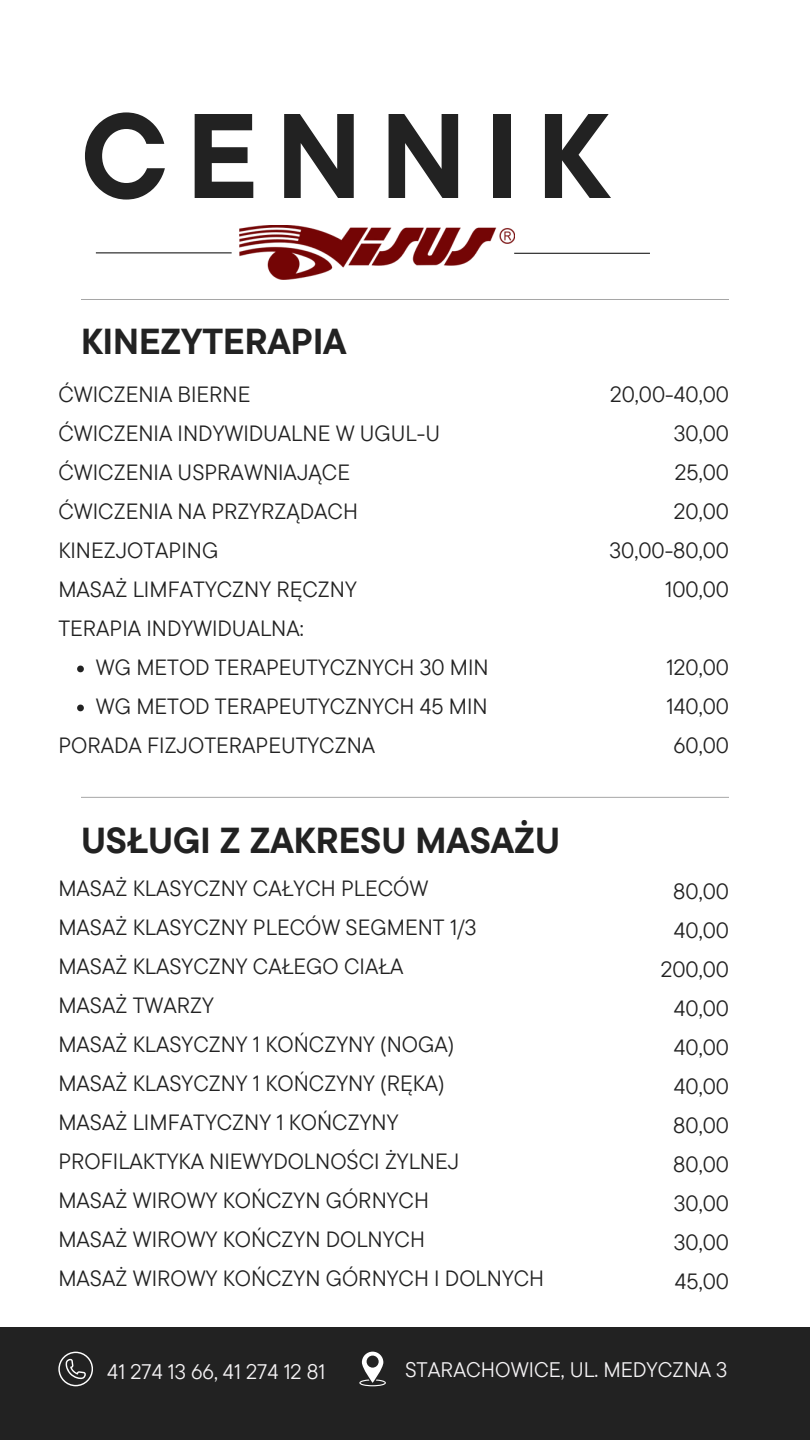
<style>
.page{position:relative;width:810px;height:1440px;background:#fff}
.page>*{position:absolute;margin:0;border:0;box-sizing:border-box;transform-origin:0 0}
.t1{font:700 120px "TT Commons Pro";letter-spacing:.15em;color:#222}
.t2{font:700 36px "TT Commons Pro";color:#222}
.t3{font:22px/39px "TT Commons Pro";color:#222}
.t4{font:21px "TT Commons Pro";color:#f5f3f5}
</style>
<div class="page">
<div style="left:0;top:1327px;width:810px;height:113px;background:#222"></div>
<svg style="left:77px;top:666px;width:7px;height:6px"></svg>
<svg style="left:77px;top:705px;width:7px;height:6px"></svg>
<hr style="left:81px;top:299px;width:648px;height:1px;background:#a6a6a6">
<hr style="left:96px;top:253px;width:136px;height:1px;background:#000">
<img style="left:240px;top:225px;width:274px;height:54px">
<hr style="left:514px;top:253px;width:136px;height:1px;background:#000">
<hr style="left:81px;top:797px;width:648px;height:1px;background:#a6a6a6">
<svg style="left:58px;top:1352px;width:35px;height:34px"></svg>
<svg style="left:359px;top:1352px;width:27px;height:34px"></svg>
<p class="t1" style="left:81px;top:78px;width:530px">CENNIK</p>
<h1 class="t2" style="left:81px;top:318px;width:267px">KINEZYTERAPIA</h1>
<h2 class="t3" style="left:58px;top:375px;width:383px">ĆWICZENIA BIERNE<br>ĆWICZENIA INDYWIDUALNE W UGUL-U<br>ĆWICZENIA USPRAWNIAJĄCE<br>ĆWICZENIA NA PRZYRZĄDACH<br>KINEZJOTAPING<br>MASAŻ LIMFATYCZNY RĘCZNY<br>TERAPIA INDYWIDUALNA:</h2>
<h3 class="t3" style="left:96px;top:648px;width:395px">WG METOD TERAPEUTYCZNYCH 30 MIN</h3>
<p class="t3" style="left:96px;top:687px;width:394px">WG METOD TERAPEUTYCZNYCH 45 MIN</p>
<p class="t3" style="left:58px;top:726px;width:318px">PORADA FIZJOTERAPEUTYCZNA</p>
<p class="t3" style="left:610px;top:375px;width:121px;text-align:right">20,00-40,00<br>30,00<br>25,00<br>20,00<br>30,00-80,00<br>100,00</p>
<h3 class="t3" style="left:667px;top:648px;width:64px;text-align:center">120,00<br>140,00<br>60,00</h3>
<h2 class="t2" style="left:81px;top:817px;width:481px">USŁUGI Z ZAKRESU MASAŻU</h2>
<h3 class="t3" style="left:58px;top:868px;width:487px">MASAŻ KLASYCZNY CAŁYCH PLECÓW<br>MASAŻ KLASYCZNY PLECÓW SEGMENT 1/3<br>MASAŻ KLASYCZNY CAŁEGO CIAŁA<br>MASAŻ TWARZY<br>MASAŻ KLASYCZNY 1 KOŃCZYNY (NOGA)<br>MASAŻ KLASYCZNY 1 KOŃCZYNY (RĘKA)<br>MASAŻ LIMFATYCZNY 1 KOŃCZYNY<br>PROFILAKTYKA NIEWYDOLNOŚCI ŻYLNEJ<br>MASAŻ WIROWY KOŃCZYN GÓRNYCH<br>MASAŻ WIROWY KOŃCZYN DOLNYCH<br>MASAŻ WIROWY KOŃCZYN GÓRNYCH I DOLNYCH</h3>
<h3 class="t3" style="left:661px;top:871px;width:70px;text-align:right">80,00<br>40,00<br>200,00<br>40,00<br>40,00<br>40,00<br>80,00<br>80,00<br>30,00<br>30,00<br>45,00</h3>
<p class="t4" style="left:107px;top:1358px;width:220px">41 274 13 66, 41 274 12 81</p>
<p class="t4" style="left:405px;top:1356px;width:324px">STARACHOWICE, UL. MEDYCZNA 3</p>
</div>
